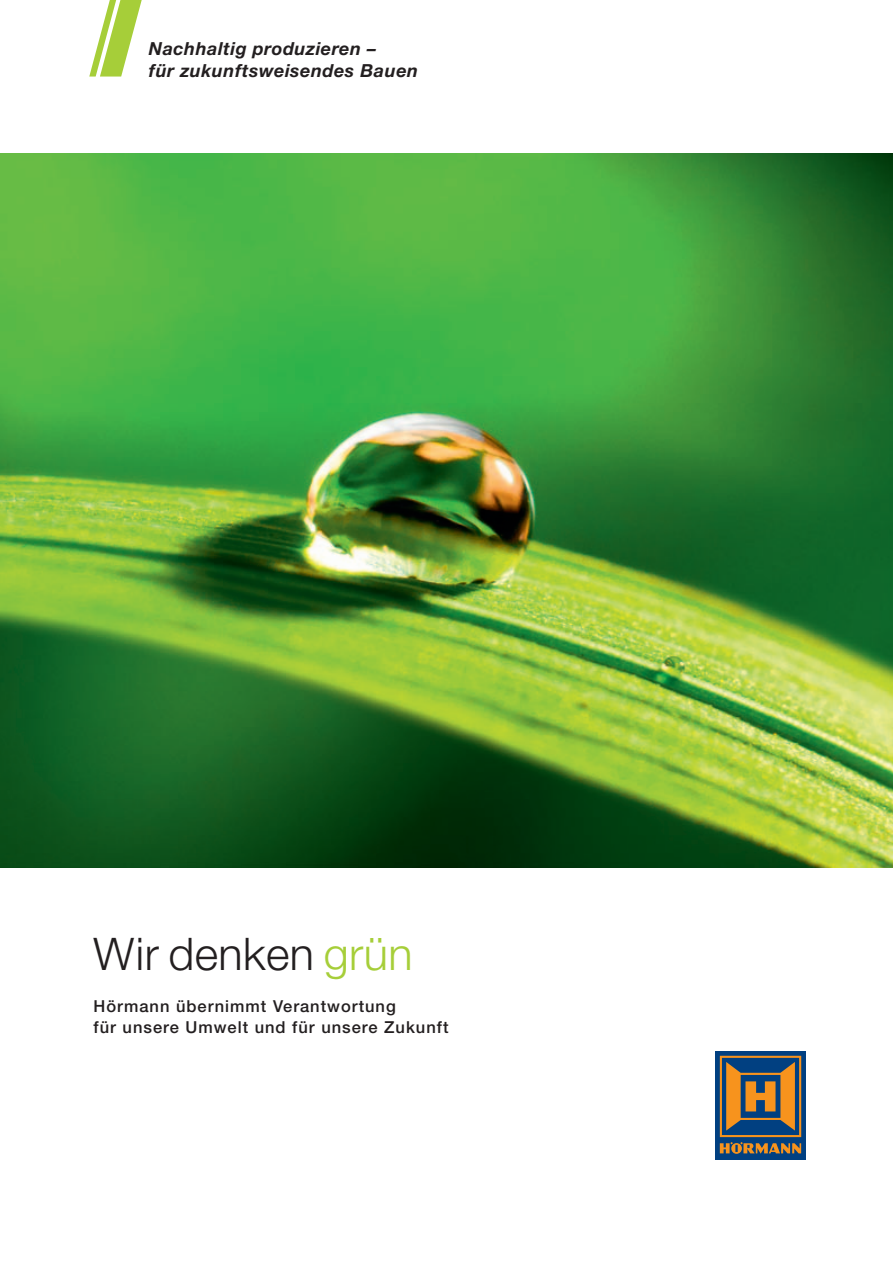
<style>
.page{position:relative;width:893px;height:1263px;background:#fff}
.page>*{position:absolute;margin:0;border:0;box-sizing:border-box;transform-origin:0 0}
.t1{font:300 45px "Hoermann Helvetica Neue";letter-spacing:.01em;color:#231f20}
.t2{font:italic 700 18px/21.3px "Hoermann Helvetica Neue";letter-spacing:.03em;color:#231f20}
.t3{font:500 16.5px/21.3px "Hoermann Helvetica Neue";letter-spacing:.06em;color:#231f20}
.s1{color:#a6ce39}
</style>
<div class="page">
<img style="left:0;top:153px;width:893px;height:714px">
<svg style="left:89px;top:0;width:53px;height:77px"></svg>
<svg style="left:715px;top:1051px;width:91px;height:109px;background:#5d5f5b"></svg>
<p class="t2" style="left:149px;top:38px;width:271px">Nachhaltig produzieren –<br>für zukunftsweisendes Bauen</p>
<h1 class="t1" style="left:94px;top:922px;width:321px">Wir denken <span class="s1">grün</span></h1>
<p class="t3" style="left:94px;top:994px;width:356px">Hörmann übernimmt Verantwortung<br>für unsere Umwelt und für unsere Zukunft</p>
</div>
